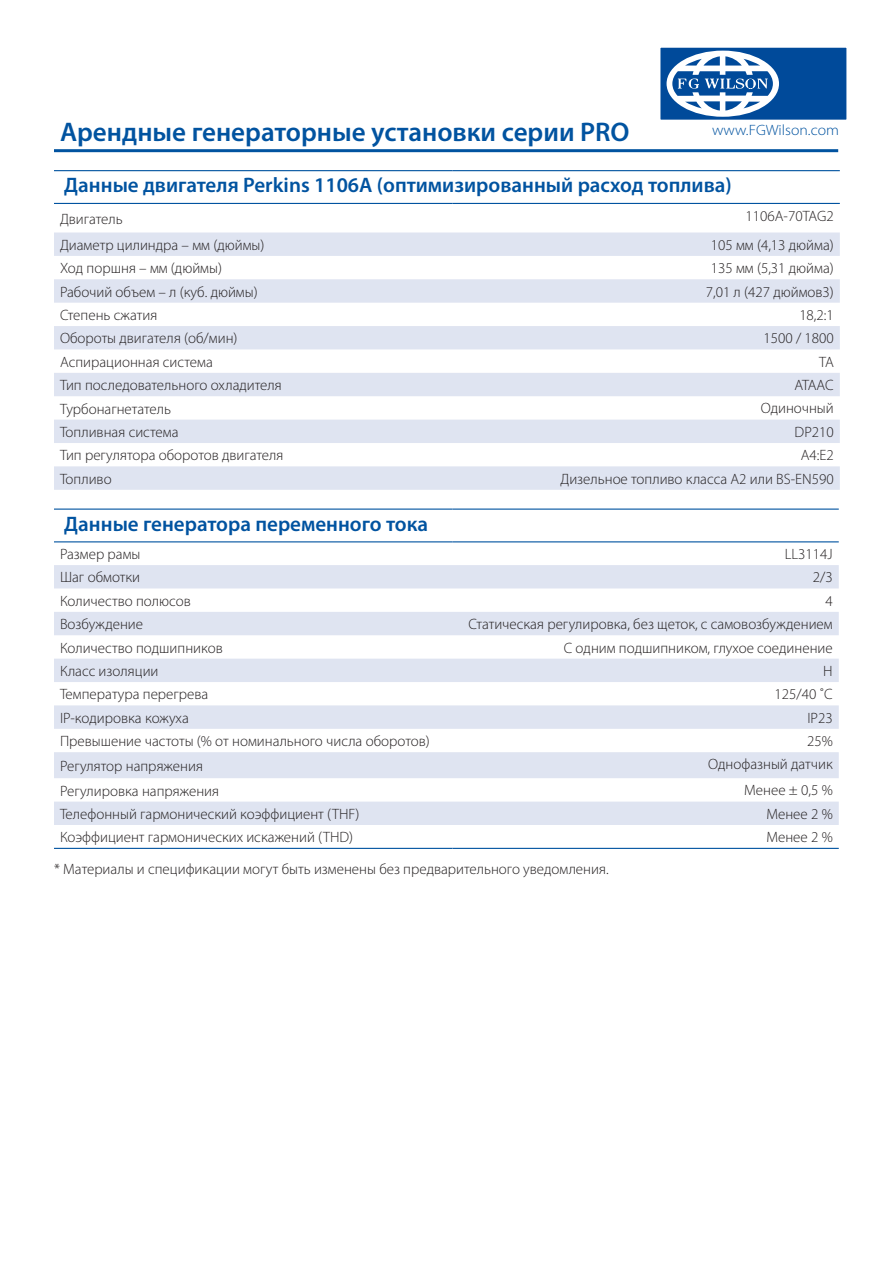
<style>
.page{position:relative;width:893px;height:1263px;background:#fff}
.page>*{position:absolute;margin:0;border:0;box-sizing:border-box;transform-origin:0 0}
.t1{font:600 27px "Myriad Pro";color:#0153a0}
._6_-_Table_Title{font:600 21px "Myriad Pro";color:#0153a0}
._7__Table_Text{font:300 15px "Myriad Pro";color:#231f20}
.t2{font:300 15px "Myriad Pro";color:#0153a0;scale:1.05 1}
</style>
<div class="page">
<hr style="left:54px;top:149px;width:784px;height:3px;background:#0153a0">
<div style="left:660px;top:47px;width:187px;height:73px;background:#004a9a"></div>
<svg style="left:667px;top:51px;width:112px;height:66px"></svg>
<svg style="left:54px;top:232px;width:786px;height:258px;fill:#dfe4f1"></svg>
<hr style="left:54px;top:170px;width:398px;height:1px;background:#0153a0">
<hr style="left:452px;top:170px;width:388px;height:1px;background:#0153a0">
<hr style="left:54px;top:203px;width:398px;height:1px;background:#0153a0">
<hr style="left:452px;top:203px;width:388px;height:1px;background:#0153a0">
<svg style="left:54px;top:565px;width:785px;height:260px;fill:#dfe4f1"></svg>
<hr style="left:54px;top:508px;width:398px;height:2px;background:#0153a0">
<hr style="left:452px;top:508px;width:387px;height:2px;background:#0153a0">
<hr style="left:54px;top:541px;width:398px;height:1px;background:#0153a0">
<hr style="left:452px;top:541px;width:387px;height:1px;background:#0153a0">
<hr style="left:54px;top:848px;width:398px;height:1px;background:#0153a0">
<hr style="left:452px;top:848px;width:387px;height:1px;background:#0153a0">
<h1 class="t1" style="left:60px;top:115px;width:571px">Арендные генераторные установки серии PRO</h1>
<p class="t2" style="left:712px;top:121px;width:122px">www.FGWilson.com</p>
<p class="_6_-_Table_Title" style="left:64px;top:172px;width:669px">Данные двигателя Perkins 1106A (оптимизированный расход топлива)</p>
<p class="_7__Table_Text" style="left:60px;top:209px;width:64px">Двигатель</p>
<p class="_7__Table_Text" style="left:745px;top:206px;width:90px">1106A-70TAG2</p>
<p class="_7__Table_Text" style="left:60px;top:236px;width:206px">Диаметр цилиндра – мм (дюймы)</p>
<p class="_7__Table_Text" style="left:711px;top:236px;width:124px">105 мм (4,13 дюйма)</p>
<p class="_7__Table_Text" style="left:60px;top:259px;width:164px">Ход поршня – мм (дюймы)</p>
<p class="_7__Table_Text" style="left:711px;top:259px;width:124px">135 мм (5,31 дюйма)</p>
<p class="_7__Table_Text" style="left:60px;top:283px;width:199px">Рабочий объем – л (куб. дюймы)</p>
<p class="_7__Table_Text" style="left:706px;top:282px;width:130px">7,01 л (427 дюймов3)</p>
<p class="_7__Table_Text" style="left:60px;top:306px;width:99px">Степень сжатия</p>
<p class="_7__Table_Text" style="left:799px;top:306px;width:36px">18,2:1</p>
<p class="_7__Table_Text" style="left:60px;top:329px;width:179px">Обороты двигателя (об/мин)</p>
<p class="_7__Table_Text" style="left:763px;top:329px;width:72px">1500 / 1800</p>
<p class="_7__Table_Text" style="left:60px;top:353px;width:154px">Аспирационная система</p>
<p class="_7__Table_Text" style="left:819px;top:353px;width:16px">TA</p>
<p class="_7__Table_Text" style="left:60px;top:376px;width:223px">Тип последовательного охладителя</p>
<p class="_7__Table_Text" style="left:794px;top:376px;width:41px">ATAAC</p>
<p class="_7__Table_Text" style="left:60px;top:399px;width:113px">Турбонагнетатель</p>
<p class="_7__Table_Text" style="left:761px;top:399px;width:75px">Одиночный</p>
<p class="_7__Table_Text" style="left:60px;top:423px;width:120px">Топливная система</p>
<p class="_7__Table_Text" style="left:795px;top:423px;width:41px">DP210</p>
<p class="_7__Table_Text" style="left:60px;top:446px;width:225px">Тип регулятора оборотов двигателя</p>
<p class="_7__Table_Text" style="left:801px;top:446px;width:35px">A4:E2</p>
<p class="_7__Table_Text" style="left:60px;top:470px;width:53px">Топливо</p>
<p class="_7__Table_Text" style="left:560px;top:470px;width:275px">Дизельное топливо класса A2 или BS-EN590</p>
<p class="_6_-_Table_Title" style="left:64px;top:510px;width:366px">Данные генератора переменного тока</p>
<p class="_7__Table_Text" style="left:60px;top:545px;width:82px">Размер рамы</p>
<p class="_7__Table_Text" style="left:785px;top:545px;width:49px">LL3114J</p>
<p class="_7__Table_Text" style="left:60px;top:568px;width:82px">Шаг обмотки</p>
<p class="_7__Table_Text" style="left:813px;top:568px;width:21px">2/3</p>
<p class="_7__Table_Text" style="left:60px;top:592px;width:132px">Количество полюсов</p>
<p class="_7__Table_Text" style="left:825px;top:592px;width:9px">4</p>
<p class="_7__Table_Text" style="left:60px;top:615px;width:85px">Возбуждение</p>
<p class="_7__Table_Text" style="left:469px;top:615px;width:366px">Статическая регулировка, без щеток, с самовозбуждением</p>
<p class="_7__Table_Text" style="left:60px;top:638px;width:164px">Количество подшипников</p>
<p class="_7__Table_Text" style="left:564px;top:638px;width:270px">С одним подшипником, глухое соединение</p>
<p class="_7__Table_Text" style="left:60px;top:662px;width:100px">Класс изоляции</p>
<p class="_7__Table_Text" style="left:823px;top:662px;width:11px">H</p>
<p class="_7__Table_Text" style="left:60px;top:685px;width:150px">Температура перегрева</p>
<p class="_7__Table_Text" style="left:775px;top:685px;width:60px">125/40 ˚C</p>
<p class="_7__Table_Text" style="left:60px;top:709px;width:130px">IP-кодировка кожуха</p>
<p class="_7__Table_Text" style="left:807px;top:709px;width:27px">IP23</p>
<p class="_7__Table_Text" style="left:60px;top:732px;width:371px">Превышение частоты (% от номинального числа оборотов)</p>
<p class="_7__Table_Text" style="left:807px;top:732px;width:27px">25%</p>
<p class="_7__Table_Text" style="left:60px;top:757px;width:144px">Регулятор напряжения</p>
<p class="_7__Table_Text" style="left:708px;top:755px;width:126px">Однофазный датчик</p>
<p class="_7__Table_Text" style="left:60px;top:781px;width:161px">Регулировка напряжения</p>
<p class="_7__Table_Text" style="left:744px;top:781px;width:90px">Менее ± 0,5 %</p>
<p class="_7__Table_Text" style="left:60px;top:805px;width:301px">Телефонный гармонический коэффициент (THF)</p>
<p class="_7__Table_Text" style="left:766px;top:805px;width:68px">Менее 2 %</p>
<p class="_7__Table_Text" style="left:60px;top:828px;width:295px">Коэффициент гармонических искажений (THD)</p>
<p class="_7__Table_Text" style="left:766px;top:828px;width:68px">Менее 2 %</p>
<p class="_7__Table_Text" style="left:54px;top:860px;width:556px">* Материалы и спецификации могут быть изменены без предварительного уведомления.</p>
</div>
